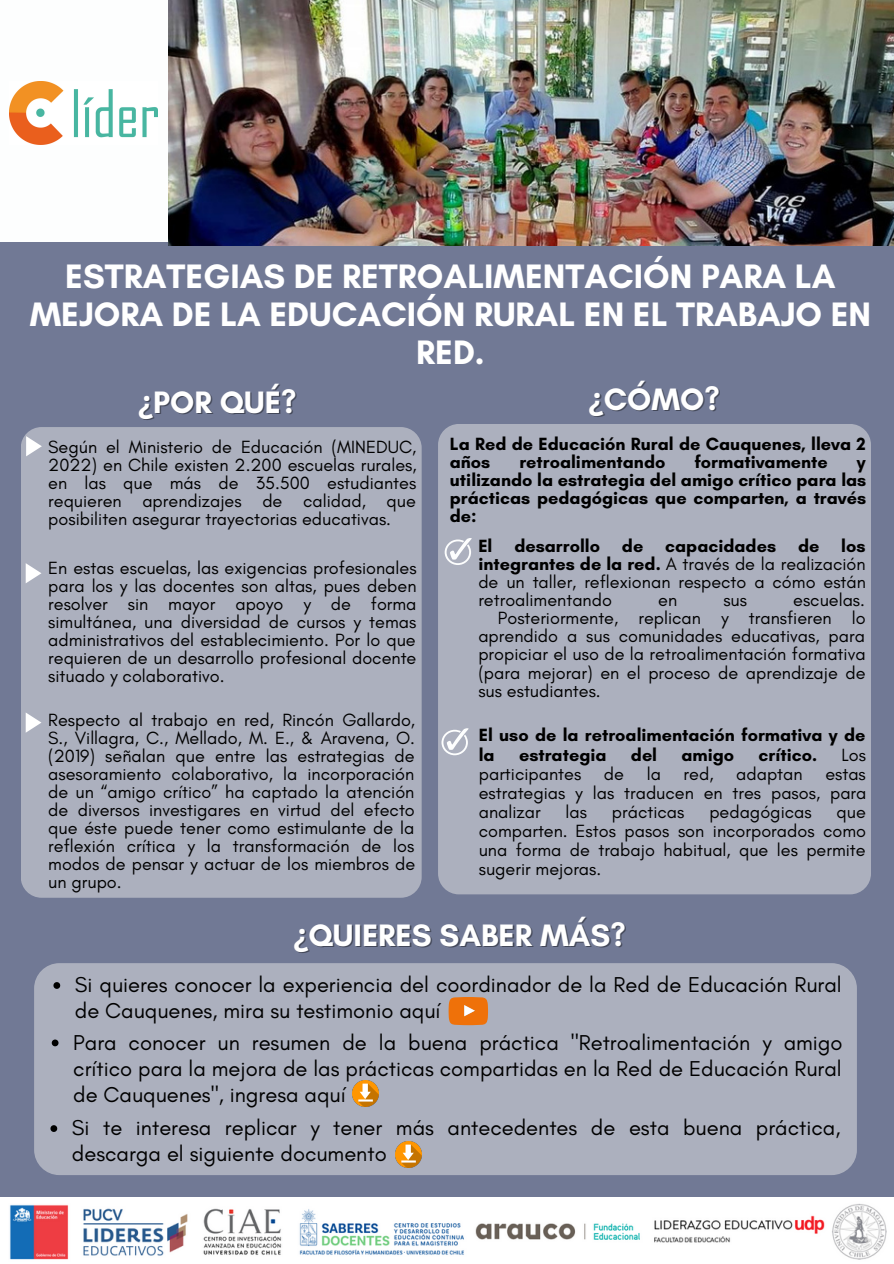
<style>
.page{position:relative;width:894px;height:1264px;background:#fff}
.page>*{position:absolute;margin:0;border:0;box-sizing:border-box;transform-origin:0 0}
.t1{font:700 34.5px/38.2px "Glacial Indifference";color:#fff;text-align:center}
.t2{font:700 31.5px "Glacial Indifference";color:#fff}
.t3{font:21.9px/26px "Glacial Indifference";color:#000}
.t4{font:18px/18px "Glacial Indifference";color:#000;text-align:justify}
.t5{font:700 18px/18px "Glacial Indifference";color:#000}
.s1{font-family:"Noto Sans"}
.s2{font-weight:700}
</style>
<div class="page">
<div style="left:0;top:0;width:893px;height:1263px;background:#717995"></div>
<div style="left:438px;top:424px;width:432px;height:470px;background:#acb0be;border-radius:21px"></div>
<img style="left:0;top:1197px;width:893px;height:66px">
<div style="left:0;top:0;width:168px;height:242px;background:#fdfefe"></div>
<img style="left:10px;top:81px;width:147px;height:63px">
<div style="left:34px;top:963px;width:822px;height:212px;background:#acb0be;border-radius:25px"></div>
<div style="left:21px;top:427px;width:400px;height:470px;background:#acb0be;border-radius:21px"></div>
<svg style="left:444px;top:538px;width:27px;height:27px"></svg>
<svg style="left:26px;top:436px;width:16px;height:20px"></svg>
<svg style="left:26px;top:563px;width:15px;height:20px"></svg>
<svg style="left:53px;top:982px;width:7px;height:6px"></svg>
<svg style="left:52px;top:1039px;width:6px;height:7px"></svg>
<svg style="left:50px;top:1125px;width:7px;height:6px"></svg>
<svg style="left:448px;top:997px;width:40px;height:28px"></svg>
<img style="left:395px;top:1141px;width:26px;height:26px">
<img style="left:352px;top:1080px;width:26px;height:26px">
<svg style="left:26px;top:713px;width:15px;height:19px"></svg>
<svg style="left:441px;top:728px;width:27px;height:27px"></svg>
<img style="left:168px;top:0;width:725px;height:245px">
<p class="t1" style="left:30px;top:256px;width:842px">ESTRATEGIAS DE RETROALIMENTACIÓN PARA LA<br>MEJORA DE LA EDUCACIÓN RURAL EN EL TRABAJO EN<br>RED.</p>
<p class="t2" style="left:138px;top:382px;width:160px"><span class="s1">¿</span>POR QUÉ?</p>
<p class="t2" style="left:588px;top:380px;width:133px"><span class="s1">¿</span>CÓMO?</p>
<p class="t4" style="left:48px;top:438px;width:370px">Según el Ministerio de Educación (MINEDUC, 2022) en Chile existen 2.200 escuelas rurales, en las que más de 35.500 estudiantes requieren aprendizajes de calidad, que posibiliten asegurar trayectorias educativas.</p>
<p class="t4" style="left:48px;top:558px;width:370px">En estas escuelas, las exigencias profesionales para los y las docentes son altas, pues deben resolver sin mayor apoyo y de forma simultánea, una diversidad de cursos y temas administrativos del establecimiento. Por lo que requieren de un desarrollo profesional docente situado y colaborativo.</p>
<p class="t4" style="left:48px;top:710px;width:368px">Respecto al trabajo en red, Rincón Gallardo, S., Villagra, C., Mellado, M. E., &amp; Aravena, O. (2019) señalan que entre las estrategias de asesoramiento colaborativo, la incorporación de un “amigo crítico” ha captado la atención de diversos investigares en virtud del efecto que éste puede tener como estimulante de la reflexión crítica y la transformación de los modos de pensar y actuar de los miembros de un grupo.</p>
<p class="t5" style="left:450px;top:435px;width:417px">La Red de Educación Rural de Cauquenes, lleva 2 años</p>
<p class="t5" style="left:519px;top:453px;width:147px">retroalimentando</p>
<p class="t5" style="left:694px;top:453px;width:135px">formativamente</p>
<p class="t5" style="left:450px;top:453px;width:418px;text-align:justify;text-indent:407px">y utilizando la estrategia del amigo crítico para las prácticas pedagógicas que comparten, a través de:</p>
<p class="t4" style="left:478px;top:537px;width:389px"><span class="s2">El desarrollo de capacidades de los integrantes de la red.</span> A través de la realización de un taller, reflexionan respecto a cómo están retroalimentando</p>
<p class="t4" style="left:658px;top:591px;width:20px">en</p>
<p class="t4" style="left:723px;top:591px;width:25px">sus</p>
<p class="t4" style="left:793px;top:591px;width:73px">escuelas.</p>
<p class="t4" style="left:497px;top:609px;width:369px">Posteriormente, replican y transfieren lo</p>
<p class="t4" style="left:478px;top:627px;width:388px">aprendido a sus comunidades educativas, para</p>
<p class="t4" style="left:478px;top:645px;width:388px">propiciar el uso de la retroalimentación formativa</p>
<p class="t4" style="left:478px;top:663px;width:388px">(para mejorar) en el proceso de aprendizaje de</p>
<p class="t4" style="left:478px;top:681px;width:124px">sus estudiantes.</p>
<p class="t5" style="left:478px;top:725px;width:388px;line-height:19.2px">El uso de la retroalimentación formativa y de la</p>
<p class="t5" style="left:519px;top:745px;width:89px">estrategia</p>
<p class="t5" style="left:630px;top:745px;width:28px">del</p>
<p class="t5" style="left:681px;top:745px;width:54px">amigo</p>
<p class="t5" style="left:758px;top:745px;width:60px">crítico.</p>
<p class="t4" style="left:841px;top:745px;width:26px">Los</p>
<p class="t4" style="left:478px;top:764px;width:104px">participantes</p>
<p class="t4" style="left:603px;top:764px;width:22px">de</p>
<p class="t4" style="left:646px;top:764px;width:16px">la</p>
<p class="t4" style="left:683px;top:764px;width:31px">red,</p>
<p class="t4" style="left:736px;top:764px;width:68px">adaptan</p>
<p class="t4" style="left:478px;top:763px;width:389px;line-height:19.2px;text-indent:346px">estas estrategias y las traducen en tres pasos, para analizar</p>
<p class="t4" style="left:565px;top:802px;width:23px">las</p>
<p class="t4" style="left:611px;top:802px;width:74px">prácticas</p>
<p class="t4" style="left:709px;top:802px;width:104px">pedagógicas</p>
<p class="t4" style="left:478px;top:802px;width:389px;line-height:19.2px;text-indent:358px">que comparten. Estos pasos son incorporados como una forma de trabajo habitual, que les permite sugerir mejoras.</p>
<p class="t2" style="left:293px;top:915px;width:334px"><span class="s1">¿</span>QUIERES SABER MÁS?</p>
<p class="t3" style="left:75px;top:971px;width:768px">Si quieres conocer la experiencia del coordinador de la Red de Educación Rural de Cauquenes, mira su testimonio aquí</p>
<p class="t3" style="left:73px;top:1029px;width:770px;text-align:justify">Para conocer un resumen de la buena práctica "Retroalimentación y amigo crítico para la mejora de las prácticas compartidas en la Red de Educación Rural de Cauquenes", ingresa aquí</p>
<p class="t3" style="left:72px;top:1114px;width:769px">Si te interesa replicar y tener más antecedentes de esta buena práctica, descarga el siguiente documento</p>
</div>
